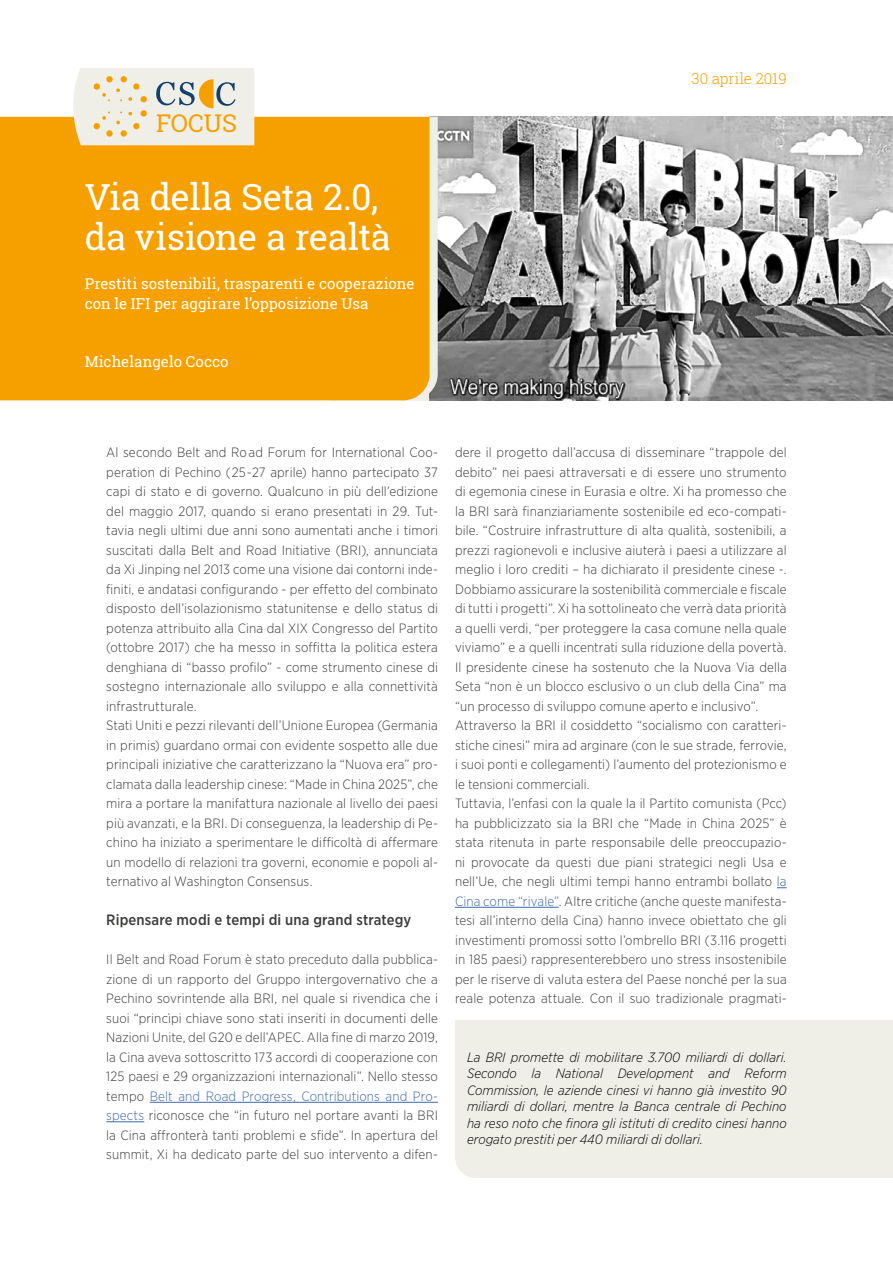
<style>
.page{position:relative;width:893px;height:1263px;background:#fff}
.page>*{position:absolute;margin:0;border:0;box-sizing:border-box;transform-origin:0 0}
.t1{font:36px/40.5px "Roboto Slab";letter-spacing:-.01em;color:#fff}
.t2{font:24.45px "Roboto Slab";color:#f6a000}
.t3{font:15px/19.5px "Roboto Slab";color:#fff}
.t4{font:500 15px "Gotham Narrow";letter-spacing:.01em;color:#3c3c3b}
.t5{font:300 15px "Roboto Slab";letter-spacing:-.005em;color:#f6a000}
.t6{font:300 13.5px/19.5px "Gotham Narrow";letter-spacing:.01em;color:#3c3c3b}
.t7{font:italic 300 13.5px/16.5px "Gotham Narrow";color:#000;text-align:justify}
.s1{color:#3f68a5}
</style>
<div class="page">
<img style="left:438px;top:117px;width:455px;height:283px">
<hr style="left:150px;top:1102px;width:288px;height:1px;background:#3f68a5">
<hr style="left:106px;top:1121px;width:38px;height:1px;background:#3f68a5">
<hr style="left:455px;top:907px;width:104px;height:1px;background:#3f68a5">
<div style="left:0;top:117px;width:430px;height:283px;background:#f6a000"></div>
<svg style="left:73px;top:68px;width:181px;height:77px;background:#e9e4d6"></svg>
<div style="left:455px;top:1020px;width:438px;height:158px;background:#efeee7"></div>
<h2 class="t2" style="left:156px;top:107px;width:82px">FOCUS</h2>
<h1 class="t1" style="left:85px;top:176px;width:307px">Via della Seta 2.0, da visione a realtà</h1>
<p class="t3" style="left:85px;top:274px;width:331px">Prestiti sostenibili, trasparenti e cooperazione con le IFI per aggirare l’opposizione Usa</p>
<p class="t3" style="left:85px;top:352px;width:146px">Michelangelo Cocco</p>
<p class="t5" style="left:691px;top:68px;width:97px">30 aprile 2019</p>
<p class="t6" style="left:106px;top:442px;width:333px">Al secondo Belt and Road Forum for International Coo&shy;peration di Pechino (25-27 aprile) hanno partecipato 37 capi di stato e di governo. Qualcuno in più dell’edizione del maggio 2017, quando si erano presentati in 29. Tut&shy;tavia negli ultimi due anni sono aumentati anche i timori suscitati dalla Belt and Road Initiative (BRI), annunciata da Xi Jinping nel 2013 come una visione dai contorni inde&shy;finiti, e andatasi configurando - per effetto del combinato disposto dell’isolazionismo statunitense e dello status di potenza attribuito alla Cina dal XIX Congresso del Partito (ottobre 2017) che ha messo in soffitta la politica estera denghiana di “basso profilo” - come strumento cinese di sostegno internazionale allo sviluppo e alla connettività infrastrutturale.<br>Stati Uniti e pezzi rilevanti dell’Unione Europea (Germania in primis) guardano ormai con evidente sospetto alle due principali iniziative che caratterizzano la “Nuova era” pro&shy;clamata dalla leadership cinese: “Made in China 2025”, che mira a portare la manifattura nazionale al livello dei paesi più avanzati, e la BRI. Di conseguenza, la leadership di Pe&shy;chino ha iniziato a sperimentare le difficoltà di affermare un modello di relazioni tra governi, economie e popoli al&shy;ternativo al Washington Consensus.</p>
<p class="t4" style="left:106px;top:911px;width:307px">Ripensare modi e tempi di una grand strategy</p>
<p class="t6" style="left:106px;top:949px;width:333px;text-align:justify">Il Belt and Road Forum è stato preceduto dalla pubblica&shy;zione di un rapporto del Gruppo intergovernativo che a Pechino sovrintende alla BRI, nel quale si rivendica che i suoi “princìpi chiave sono stati inseriti in documenti delle Nazioni Unite, del G20 e dell’APEC. Alla fine di marzo 2019, la Cina aveva sottoscritto 173 accordi di cooperazione con 125 paesi e 29 organizzazioni internazionali”. Nello stesso tempo <span class="s1">Belt and Road Progress, Contributions and Pro&shy;spects</span> riconosce che “in futuro nel portare avanti la BRI la Cina affronterà tanti problemi e sfide”. In apertura del summit, Xi ha dedicato parte del suo intervento a difen-</p>
<p class="t6" style="left:455px;top:442px;width:333px">dere il progetto dall’accusa di disseminare “trappole del debito” nei paesi attraversati e di essere uno strumento di egemonia cinese in Eurasia e oltre. Xi ha promesso che la BRI sarà finanziariamente sostenibile ed eco-compati&shy;bile. “Costruire infrastrutture di alta qualità, sostenibili, a prezzi ragionevoli e inclusive aiuterà i paesi a utilizzare al meglio i loro crediti – ha dichiarato il presidente cinese -.<br>Dobbiamo assicurare la sostenibilità commerciale e fiscale di tutti i progetti”. Xi ha sottolineato che verrà data priorità a quelli verdi, “per proteggere la casa comune nella quale viviamo” e a quelli incentrati sulla riduzione della povertà.<br>Il presidente cinese ha sostenuto che la Nuova Via della Seta “non è un blocco esclusivo o un club della Cina” ma “un processo di sviluppo comune aperto e inclusivo”.<br>Attraverso la BRI il cosiddetto “socialismo con caratteri&shy;stiche cinesi” mira ad arginare (con le sue strade, ferrovie, i suoi ponti e collegamenti) l’aumento del protezionismo e le tensioni commerciali.<br>Tuttavia, l’enfasi con la quale la il Partito comunista (Pcc) ha pubblicizzato sia la BRI che “Made in China 2025” è stata ritenuta in parte responsabile delle preoccupazio&shy;ni provocate da questi due piani strategici negli Usa e nell’Ue, che negli ultimi tempi hanno entrambi bollato <span class="s1">la Cina come “rivale”</span>. Altre critiche (anche queste manifesta&shy;tesi all’interno della Cina) hanno invece obiettato che gli investimenti promossi sotto l’ombrello BRI (3.116 progetti in 185 paesi) rappresenterebbero uno stress insostenibile per le riserve di valuta estera del Paese nonché per la sua reale potenza attuale. Con il suo tradizionale pragmati-</p>
<p class="t7" style="left:467px;top:1048px;width:321px">La BRI promette di mobilitare 3.700 miliardi di dollari.<br>Secondo la National Development and Reform Commission, le aziende cinesi vi hanno già investito 90 miliardi di dollari, mentre la Banca centrale di Pechino ha reso noto che finora gli istituti di credito cinesi hanno erogato prestiti per 440 miliardi di dollari.</p>
</div>
